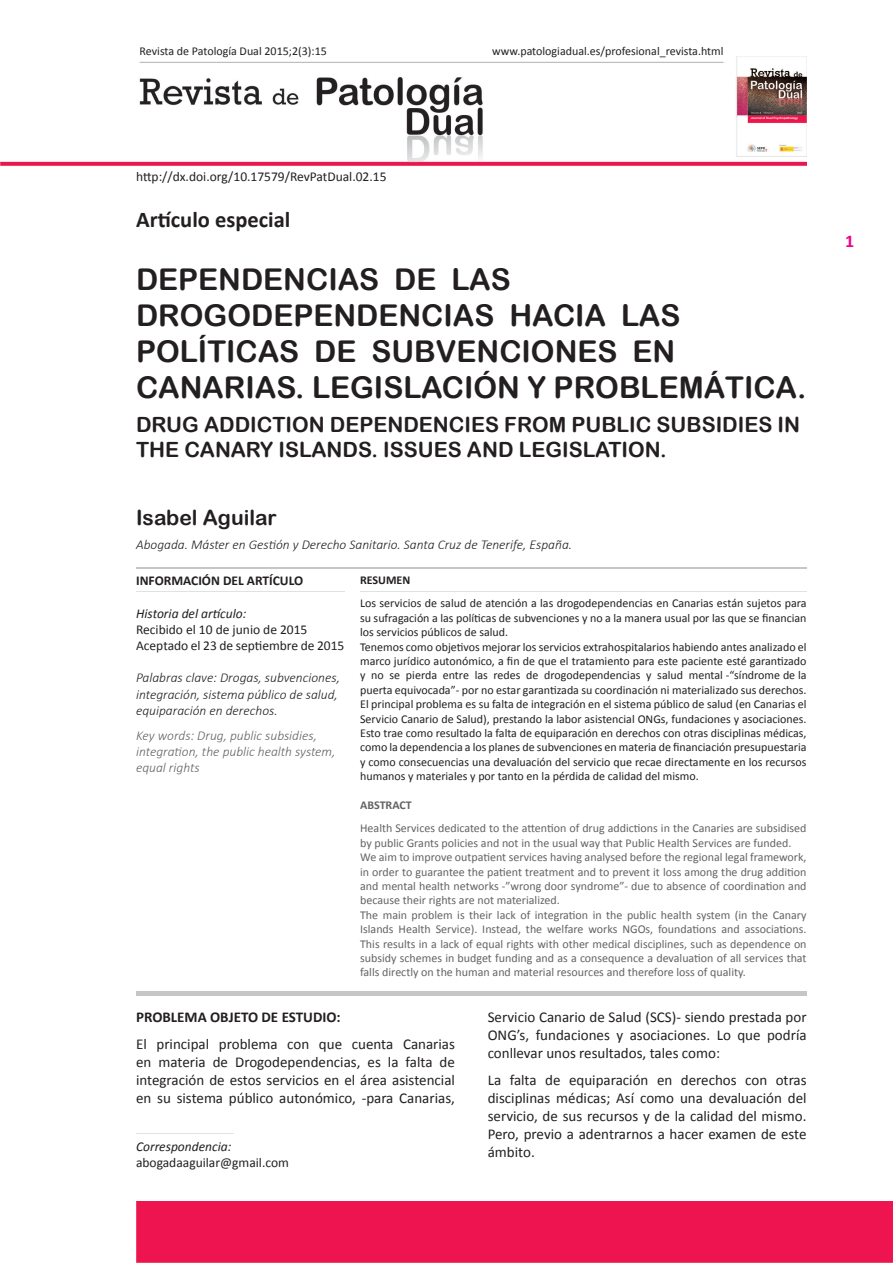
<style>
.page{position:relative;width:893px;height:1263px;background:#fff}
.page>*{position:absolute;margin:0;border:0;box-sizing:border-box;transform-origin:0 0}
.t1{font:30px/36px "Arial Rounded MT Bold";color:#231f20}
.t2{font:700 22.5px "Calibri";color:#231f20}
.t3{font:21px/25.2px "Arial Rounded MT Bold";color:#231f20}
.t4{font:700 18px "Calibri";color:#ed028c}
.t5{font:15px/18px "Calibri";color:#231f20;text-align:justify}
.t6{font:700 15px "Calibri";color:#231f20}
.t7{font:italic 300 13.5px/16.2px "Calibri";color:#231f20}
.t8{font:13.5px/16.2px "Calibri";color:#231f20}
.t9{font:italic 300 13.5px/16.2px "Calibri";color:#636366}
.t10{font:italic 13.5px "Calibri";color:#231f20}
.t11{font:700 13.5px "Calibri";color:#231f20}
.t12{font:12px/14.4px "Calibri";color:#231f20}
.t13{font:12px/14.4px "Calibri";color:#636366}
.t14{font:700 12px "Calibri";color:#636366}
.t15{font:700 12px "Calibri";color:#231f20}
</style>
<div class="page">
<img style="left:0;top:56px;width:807px;height:109px">
<div style="left:136px;top:1202px;width:757px;height:61px;background:#ed1450"></div>
<hr style="left:136px;top:1133px;width:98px;height:1px;background:#e0e1e3">
<hr style="left:136px;top:567px;width:671px;height:2px;background:#c5c6c8">
<hr style="left:136px;top:591px;width:208px;height:1px;background:#e0e1e3">
<hr style="left:360px;top:591px;width:447px;height:1px;background:#e0e1e3">
<hr style="left:136px;top:992px;width:671px;height:4px;background:#c5c6c8">
<p class="t12" style="left:140px;top:44px;width:189px">Revista de Patología Dual 2015;2(3):15</p>
<p class="t12" style="left:492px;top:44px;width:233px">www.patologiadual.es/profesional_revista.html</p>
<p class="t8" style="left:136px;top:168px;width:252px">http://dx.doi.org/10.17579/RevPatDual.02.15</p>
<h2 class="t2" style="left:136px;top:205px;width:156px">Artículo especial</h2>
<h1 class="t1" style="left:136px;top:261px;width:672px">DEPENDENCIAS DE LAS<br>DROGODEPENDENCIAS HACIA LAS<br>POLÍTICAS DE SUBVENCIONES EN<br>CANARIAS. LEGISLACIÓN Y PROBLEMÁTICA.</h1>
<h3 class="t3" style="left:136px;top:412px;width:666px">DRUG ADDICTION DEPENDENCIES FROM PUBLIC SUBSIDIES IN<br>THE CANARY ISLANDS. ISSUES AND LEGISLATION.</h3>
<h3 class="t3" style="left:136px;top:504px;width:142px">Isabel Aguilar</h3>
<p class="t7" style="left:136px;top:537px;width:438px">Abogada. Máster en Gestión y Derecho Sanitario. Santa Cruz de Tenerife, España.</p>
<p class="t11" style="left:136px;top:572px;width:169px">INFORMACIÓN DEL ARTÍCULO</p>
<p class="t10" style="left:136px;top:604px;width:112px">Historia del artículo:</p>
<p class="t8" style="left:136px;top:621px;width:210px">Recibido el 10 de junio de 2015<br>Aceptado el 23 de septiembre de 2015</p>
<p class="t7" style="left:136px;top:670px;width:205px">Palabras clave: Drogas, subvenciones, integración, sistema público de salud, equiparación en derechos.</p>
<p class="t9" style="left:136px;top:727px;width:201px">Key words: Drug, public subsidies, integration, the public health system, equal rights</p>
<p class="t15" style="left:360px;top:572px;width:52px">RESUMEN</p>
<p class="t12" style="left:360px;top:596px;width:448px">Los servicios de salud de atención a las drogodependencias en Canarias están sujetos para su sufragación a las políticas de subvenciones y no a la manera usual por las que se financian los servicios públicos de salud.<br>Tenemos como objetivos mejorar los servicios extrahospitalarios habiendo antes analizado el marco jurídico autonómico, a fin de que el tratamiento para este paciente esté garantizado y no se pierda entre las redes de drogodependencias y salud mental -“síndrome de la puerta equivocada”- por no estar garantizada su coordinación ni materializado sus derechos.<br>El principal problema es su falta de integración en el sistema público de salud (en Canarias el Servicio Canario de Salud), prestando la labor asistencial ONGs, fundaciones y asociaciones.<br>Esto trae como resultado la falta de equiparación en derechos con otras disciplinas médicas, como la dependencia a los planes de subvenciones en materia de financiación presupuestaria y como consecuencias una devaluación del servicio que recae directamente en los recursos humanos y materiales y por tanto en la pérdida de calidad del mismo.</p>
<p class="t14" style="left:360px;top:797px;width:53px">ABSTRACT</p>
<p class="t13" style="left:360px;top:821px;width:448px">Health Services dedicated to the attention of drug addictions in the Canaries are subsidised by public Grants policies and not in the usual way that Public Health Services are funded.<br>We aim to improve outpatient services having analysed before the regional legal framework, in order to guarantee the patient treatment and to prevent it loss among the drug addition and mental health networks -”wrong door syndrome”- due to absence of coordination and because their rights are not materialized.<br>The main problem is their lack of integration in the public health system (in the Canary Islands Health Service). Instead, the welfare works NGOs, foundations and associations.<br>This results in a lack of equal rights with other medical disciplines, such as dependence on subsidy schemes in budget funding and as a consequence a devaluation of all services that falls directly on the human and material resources and therefore loss of quality.</p>
<p class="t6" style="left:136px;top:1008px;width:206px">PROBLEMA OBJETO DE ESTUDIO:</p>
<p class="t5" style="left:136px;top:1035px;width:320px">El principal problema con que cuenta Canarias en materia de Drogodependencias, es la falta de integración de estos servicios en el área asistencial en su sistema público autonómico, -para Canarias,</p>
<p class="t10" style="left:136px;top:1137px;width:97px">Correspondencia:</p>
<p class="t8" style="left:136px;top:1155px;width:154px">abogadaaguilar@gmail.com</p>
<p class="t5" style="left:488px;top:1008px;width:320px">Servicio Canario de Salud (SCS)- siendo prestada por ONG’s, fundaciones y asociaciones. Lo que podría conllevar unos resultados, tales como:</p>
<p class="t5" style="left:488px;top:1071px;width:320px">La falta de equiparación en derechos con otras disciplinas médicas; Así como una devaluación del servicio, de sus recursos y de la calidad del mismo.<br>Pero, previo a adentrarnos a hacer examen de este ámbito.</p>
<h3 class="t4" style="left:845px;top:230px;width:11px">1</h3>
</div>
